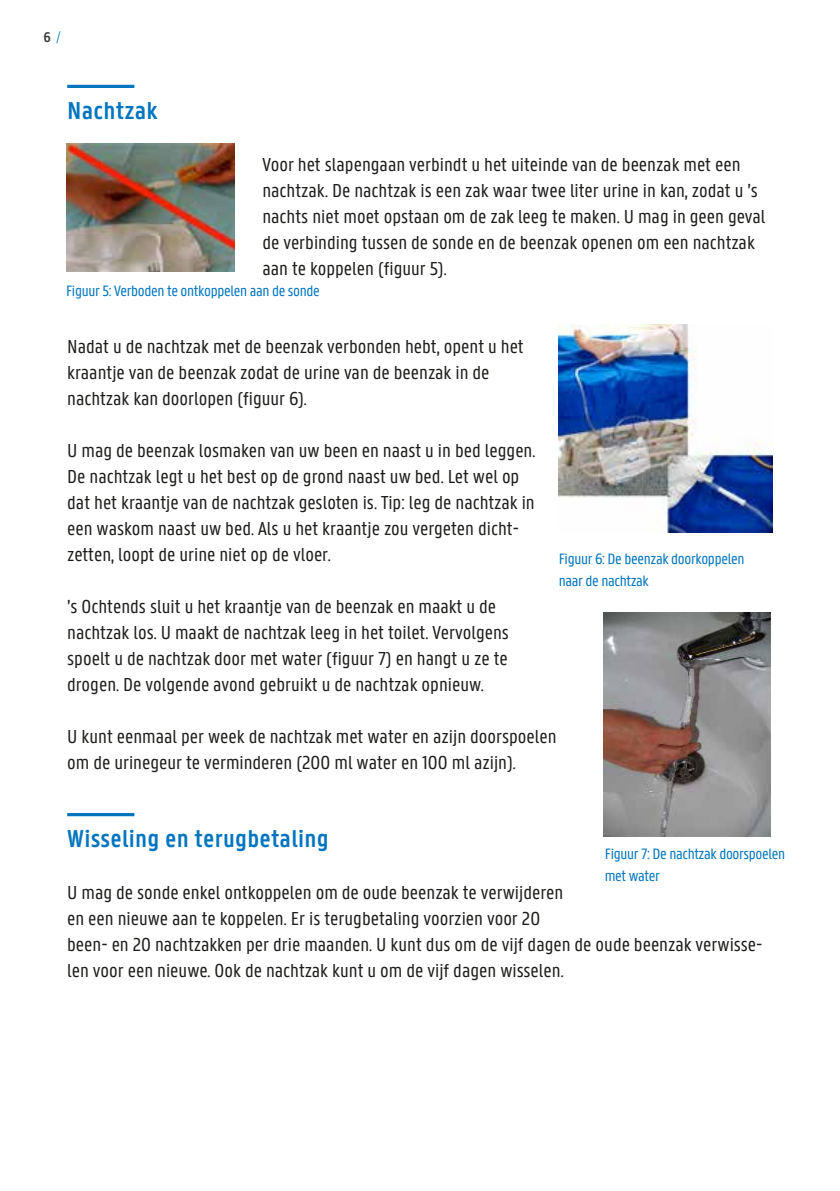
<style>
.page{position:relative;width:840px;height:1191px;background:#fff}
.page>*{position:absolute;margin:0;border:0;box-sizing:border-box;transform-origin:0 0}
.t1{font:600 26px "U Gent Panno Text";letter-spacing:.01em;color:#0075bf}
.t2{font:20px/26px "U Gent Panno Text";color:#1d1d1b}
.t3{font:16px/22px "U Gent Panno Text";letter-spacing:-.02em;color:#0075bf}
.t4{font:600 15px "U Gent Panno Text";color:#3c3c3b}
.s1{font-weight:300;color:#0080c6}
</style>
<div class="page">
<hr style="left:67px;top:85px;width:67px;height:3px;background:#0075bf">
<hr style="left:67px;top:813px;width:67px;height:3px;background:#0075bf">
<img style="left:66px;top:143px;width:168px;height:128px">
<img style="left:558px;top:324px;width:214px;height:208px">
<img style="left:603px;top:612px;width:168px;height:224px">
<p class="t4" style="left:44px;top:28px;width:18px">6 <span class="s1">/</span></p>
<h1 class="t1" style="left:67px;top:95px;width:92px">Nachtzak</h1>
<p class="t2" style="left:262px;top:151px;width:504px">Voor het slapengaan verbindt u het uiteinde van de beenzak met een nachtzak. De nachtzak is een zak waar twee liter urine in kan, zodat u ’s nachts niet moet opstaan om de zak leeg te maken. U mag in geen geval de verbinding tussen de sonde en de beenzak openen om een nachtzak aan te koppelen (figuur 5).</p>
<p class="t3" style="left:66px;top:280px;width:255px">Figuur 5: Verboden te ontkoppelen aan de sonde</p>
<p class="t2" style="left:67px;top:333px;width:458px">Nadat u de nachtzak met de beenzak verbonden hebt, opent u het kraantje van de beenzak zodat de urine van de beenzak in de nachtzak kan doorlopen (figuur 6).</p>
<p class="t2" style="left:67px;top:437px;width:469px">U mag de beenzak losmaken van uw been en naast u in bed leggen.<br>De nachtzak legt u het best op de grond naast uw bed. Let wel op dat het kraantje van de nachtzak gesloten is. Tip: leg de nachtzak in een waskom naast uw bed. Als u het kraantje zou vergeten dicht&shy;zetten, loopt de urine niet op de vloer.</p>
<p class="t2" style="left:67px;top:593px;width:443px">’s Ochtends sluit u het kraantje van de beenzak en maakt u de nachtzak los. U maakt de nachtzak leeg in het toilet. Vervolgens spoelt u de nachtzak door met water (figuur 7) en hangt u ze te drogen. De volgende avond gebruikt u de nachtzak opnieuw.</p>
<p class="t2" style="left:67px;top:723px;width:490px">U kunt eenmaal per week de nachtzak met water en azijn doorspoelen om de urinegeur te verminderen (200 ml water en 100 ml azijn).</p>
<p class="t3" style="left:558px;top:548px;width:187px">Figuur 6: De beenzak doorkoppelen naar de nachtzak</p>
<h1 class="t1" style="left:67px;top:823px;width:263px">Wisseling en terugbetaling</h1>
<p class="t2" style="left:67px;top:879px;width:696px">U mag de sonde enkel ontkoppelen om de oude beenzak te verwijderen<br>en een nieuwe aan te koppelen. Er is terugbetaling voorzien voor 20<br>been- en 20 nachtzakken per drie maanden. U kunt dus om de vijf dagen de oude beenzak verwisse&shy;len voor een nieuwe. Ook de nachtzak kunt u om de vijf dagen wisselen.</p>
<p class="t3" style="left:604px;top:843px;width:182px">Figuur 7: De nachtzak doorspoelen met water</p>
</div>
